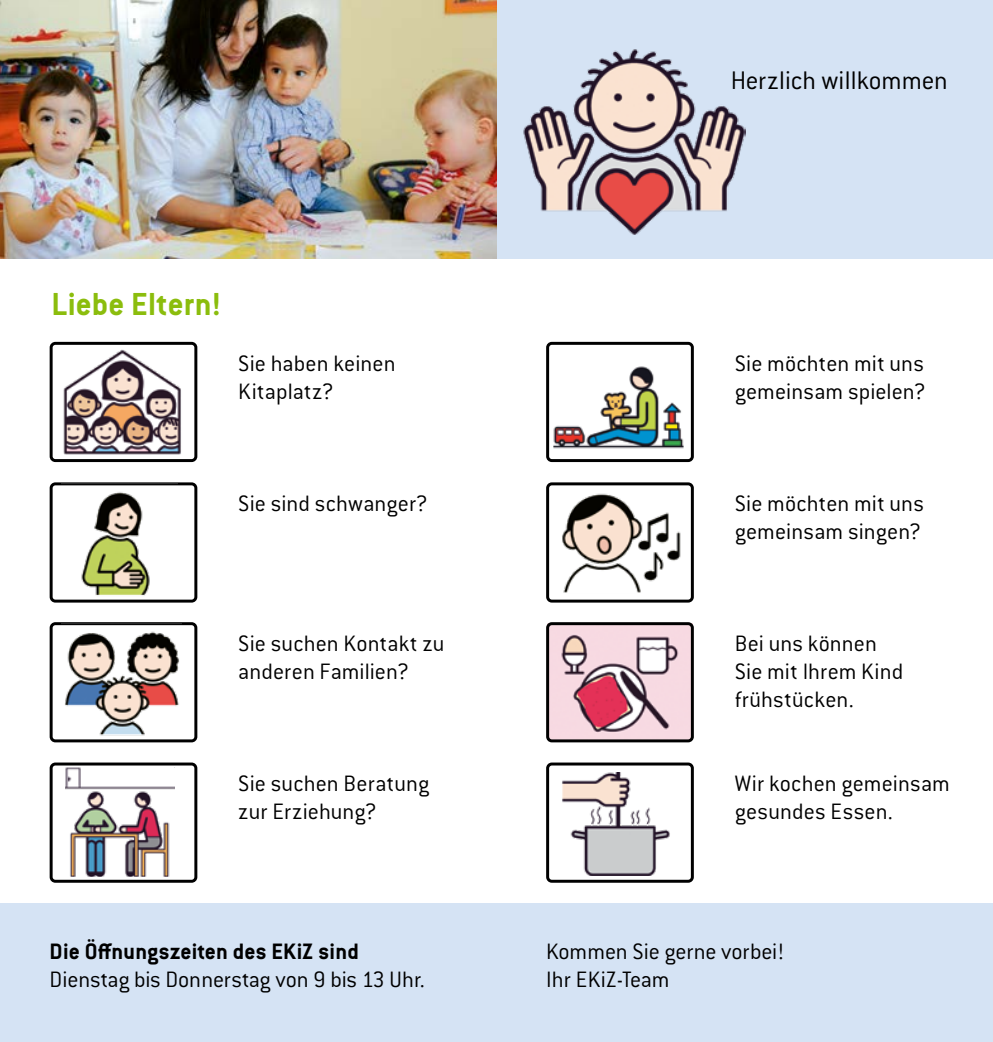
<style>
.page{position:relative;width:993px;height:1042px;background:#fff}
.page>*{position:absolute;margin:0;border:0;box-sizing:border-box;transform-origin:0 0}
.t1{font:700 35px "Conduit For Elbkinder";letter-spacing:.01em;color:#8bbd0d}
.t2{font:300 28px "Conduit For Elbkinder";color:#000}
.t3{font:300 24.5px/28px "Conduit For Elbkinder";letter-spacing:.005em;color:#000}
.t4{font:700 24.5px "Conduit For Elbkinder";letter-spacing:.01em;color:#000}
</style>
<div class="page">
<div style="left:0;top:903px;width:992px;height:139px;background:#d5e3f4"></div>
<div style="left:448px;top:0;width:544px;height:258px;background:#d5e3f4"></div>
<img style="left:523px;top:49px;width:222px;height:186px">
<img style="left:550px;top:626px;width:139px;height:112px">
<img style="left:0;top:0;width:496px;height:258px">
<img style="left:63px;top:349px;width:118px;height:106px">
<img style="left:553px;top:366px;width:130px;height:83px">
<div style="left:50px;top:342px;width:147px;height:120px;border:3px solid #000;border-radius:4px"></div>
<div style="left:546px;top:342px;width:147px;height:120px;border:3px solid #000;border-radius:4px"></div>
<div style="left:50px;top:482px;width:147px;height:120px;border:3px solid #000;border-radius:4px"></div>
<div style="left:546px;top:482px;width:147px;height:120px;border:3px solid #000;border-radius:4px"></div>
<div style="left:50px;top:622px;width:147px;height:120px;border:3px solid #000;border-radius:4px"></div>
<div style="left:546px;top:622px;width:147px;height:120px;border:3px solid #000;border-radius:4px"></div>
<div style="left:50px;top:762px;width:147px;height:121px;border:3px solid #000;border-radius:4px"></div>
<div style="left:546px;top:762px;width:147px;height:121px;border:3px solid #000;border-radius:4px"></div>
<img style="left:62px;top:484px;width:116px;height:112px">
<img style="left:562px;top:493px;width:119px;height:100px">
<img style="left:62px;top:623px;width:120px;height:112px">
<img style="left:65px;top:767px;width:109px;height:109px">
<img style="left:562px;top:772px;width:108px;height:103px">
<p class="t2" style="left:730px;top:65px;width:219px">Herzlich willkommen</p>
<h1 class="t1" style="left:51px;top:284px;width:172px">Liebe Eltern!</h1>
<p class="t3" style="left:238px;top:350px;width:159px">Sie haben keinen<br>Kitaplatz?</p>
<p class="t3" style="left:734px;top:350px;width:192px">Sie möchten mit uns gemeinsam spielen?</p>
<p class="t3" style="left:238px;top:490px;width:191px">Sie sind schwanger?</p>
<p class="t3" style="left:734px;top:490px;width:190px">Sie möchten mit uns gemeinsam singen?</p>
<p class="t3" style="left:238px;top:630px;width:207px">Sie suchen Kontakt zu anderen Familien?</p>
<p class="t3" style="left:734px;top:630px;width:170px">Bei uns können<br>Sie mit Ihrem Kind frühstücken.</p>
<p class="t3" style="left:238px;top:770px;width:192px">Sie suchen Beratung zur Erziehung?</p>
<p class="t3" style="left:734px;top:770px;width:217px">Wir kochen gemeinsam gesundes Essen.</p>
<p class="t4" style="left:50px;top:937px;width:311px">Die Öffnungszeiten des EKiZ sind</p>
<p class="t3" style="left:50px;top:966px;width:377px">Dienstag bis Donnerstag von 9 bis 13 Uhr.</p>
<p class="t3" style="left:546px;top:938px;width:240px">Kommen Sie gerne vorbei!<br>Ihr EKiZ-Team</p>
</div>
